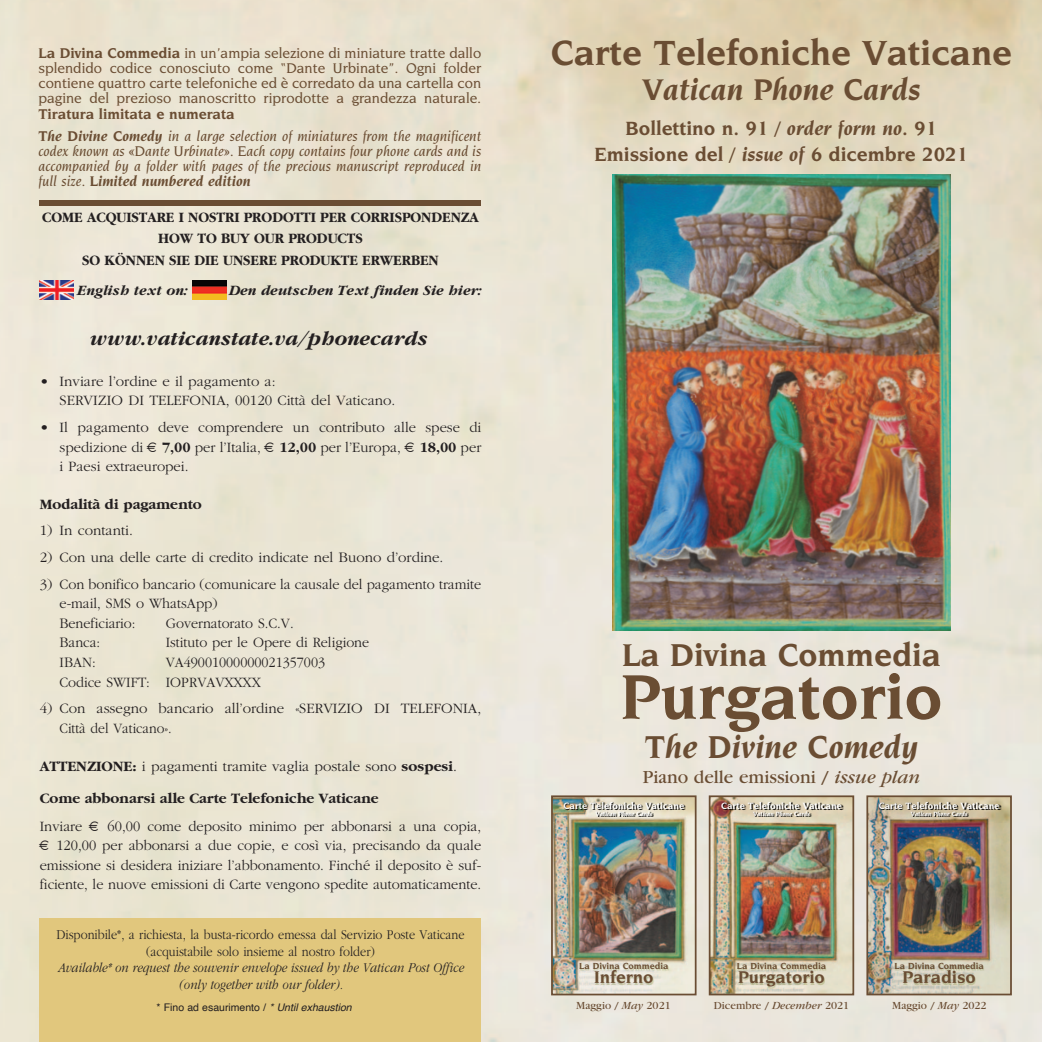
<style>
.page{position:relative;width:1042px;height:1042px;background:#fff}
.page>*{position:absolute;margin:0;border:0;box-sizing:border-box;transform-origin:0 0}
.t1{font:700 66.5px "Novarese IT Cby BT";color:#6a4d33}
.t2{font:700 36.75px "Novarese IT Cby BT";color:#6a4d33}
.t3{font:700 33.25px "Novarese IT Cby BT";color:#6a4d33}
.t4{font:italic 700 33.25px "Novarese IT Cby BT";color:#6a4d33}
.t5{font:italic 700 31.5px "Novarese IT Cby BT";color:#6a4d33}
.t6{font:italic 700 21px "Garamond";color:#231f20}
.t7{font:700 20.12px "Novarese IT Cby BT";color:#6a4d33}
.t8{font:19.25px "Garamond";color:#6a4d33}
.t9{font:700 17.85px "Novarese IT Cby BT";color:#6a4d33}
.t10{font:300 14.88px/19.6px "Garamond";color:#231f20;text-align:justify}
.t11{font:500 14.88px/15px "Novarese IT Cby BT";color:#6a4d33;text-align:justify}
.t12{font:italic 500 14.88px/15px "Novarese IT Cby BT";color:#6a4d33;text-align:justify}
.t13{font:300 14.88px "Garamond";color:#231f20;scale:.95 1}
.t14{font:700 14.88px "Garamond";color:#231f20;scale:.95 1}
.t15{font:700 14.88px "Garamond";color:#231f20}
.t16{font:italic 700 14.88px "Garamond";color:#231f20}
.t17{font:300 14px/16.6px "Garamond";color:#231f20;text-align:center;scale:.88 1}
.t18{font:italic 300 14px "Garamond";color:#231f20;scale:.88 1}
.t19{font:11.38px "Garamond";color:#6a4d33}
.t20{font:10.5px "Helvetica";color:#231f20}
.t21{font:700 9.62px "Novarese IT Cby BT";color:#fff}
.t22{font:700 9.28px "Novarese IT Cby BT";color:#6a4d33}
.t23{font:italic 700 6.48px "Novarese IT Cby BT";color:#fff}
.s1{font-weight:700}
.s2{font-family:"Times";font-weight:700}
.s3{font-style:italic}
</style>
<div class="page">
<img style="left:0;top:0;width:1042px;height:1042px">
<img style="left:612px;top:174px;width:339px;height:456px">
<div style="left:40px;top:200px;width:441px;height:5px;background:#6a4d33"></div>
<div style="left:40px;top:918px;width:441px;height:124px;background:#e1c77d"></div>
<img style="left:39px;top:280px;width:35px;height:19px">
<img style="left:192px;top:280px;width:34px;height:19px">
<img style="left:554px;top:830px;width:139px;height:126px">
<div style="left:551px;top:795px;width:145px;height:200px;border:2px solid #6a4d33"></div>
<img style="left:552px;top:795px;width:147px;height:35px">
<img style="left:555px;top:805px;width:140px;height:35px">
<img style="left:545px;top:956px;width:474px;height:47px">
<img style="left:712px;top:830px;width:139px;height:162px">
<div style="left:709px;top:795px;width:145px;height:200px;border:2px solid #6a4d33"></div>
<img style="left:709px;top:795px;width:147px;height:35px">
<img style="left:713px;top:805px;width:140px;height:35px">
<img style="left:869px;top:830px;width:140px;height:162px">
<div style="left:866px;top:795px;width:146px;height:200px;border:2px solid #6a4d33"></div>
<img style="left:867px;top:795px;width:147px;height:35px">
<img style="left:870px;top:805px;width:140px;height:35px">
<p class="t11" style="left:39px;top:47px;width:444px"><span class="s1">La Divina Commedia</span> in un’ampia selezione di miniature tratte dallo splendido codice conosciuto come “Dante Urbinate”. Ogni folder contiene quattro carte telefoniche ed è corredato da una cartella con pagine del prezioso manoscritto riprodotte a grandezza naturale.<br><span class="s1">Tiratura limitata e numerata</span></p>
<p class="t12" style="left:39px;top:129px;width:444px"><span class="s1">The Divine Comedy</span> in a large selection of miniatures from the magnificent codex known as «Dante Urbinate». Each copy contains four phone cards and is accompanied by a folder with pages of the precious manuscript reproduced in full size. <span class="s1">Limited numbered edition</span></p>
<p class="t14" style="left:42px;top:211px;width:461px">COME ACQUISTARE I NOSTRI PRODOTTI PER CORRISPONDENZA</p>
<p class="t14" style="left:158px;top:233px;width:217px">HOW TO BUY OUR PRODUCTS</p>
<p class="t14" style="left:82px;top:254px;width:377px">SO KÖNNEN SIE DIE UNSERE PRODUKTE ERWERBEN</p>
<p class="t16" style="left:78px;top:284px;width:112px">English text on:</p>
<p class="t16" style="left:230px;top:284px;width:254px">Den deutschen Text finden Sie hier:</p>
<p class="t6" style="left:92px;top:331px;width:339px">www.vaticanstate.va/phonecards</p>
<p class="t10" style="left:40px;top:372px;width:237px">• Inviare l’ordine e il pagamento a:</p>
<p class="t10" style="left:60px;top:392px;width:337px">SERVIZIO DI TELEFONIA, 00120 Città del Vaticano.</p>
<p class="t10" style="left:60px;top:419px;width:423px;text-indent:-20px">• Il pagamento deve comprendere un contributo alle spese di spedizione di <span class="s2">€</span> <span class="s1">7,00</span> per l’Italia, <span class="s2">€</span> <span class="s1">12,00</span> per l’Europa, <span class="s2">€</span> <span class="s1">18,00</span> per i Paesi extraeuropei.</p>
<p class="t15" style="left:40px;top:498px;width:164px">Modalità di pagamento</p>
<p class="t10" style="left:40px;top:522px;width:95px">1) In contanti.</p>
<p class="t10" style="left:40px;top:548px;width:405px">2) Con una delle carte di credito indicate nel Buono d’ordine.</p>
<p class="t10" style="left:60px;top:575px;width:423px;text-indent:-20px">3) Con bonifico bancario (comunicare la causale del pagamento tramite e-mail, SMS o WhatsApp)</p>
<p class="t13" style="left:60px;top:617px;width:82px">Beneficiario:</p>
<p class="t13" style="left:166px;top:617px;width:136px">Governatorato S.C.V.</p>
<p class="t13" style="left:60px;top:637px;width:44px">Banca:</p>
<p class="t13" style="left:166px;top:637px;width:216px">Istituto per le Opere di Religione</p>
<p class="t13" style="left:60px;top:656px;width:40px">IBAN:</p>
<p class="t13" style="left:166px;top:656px;width:169px">VA49001000000021357003</p>
<p class="t13" style="left:60px;top:676px;width:213px">Codice SWIFT: IOPRVAVXXXX</p>
<p class="t10" style="left:60px;top:700px;width:423px;text-indent:-20px">4) Con assegno bancario all’ordine «SERVIZIO DI TELEFONIA,<br>Città del Vaticano».</p>
<p class="t10" style="left:40px;top:758px;width:419px"><span class="s1">ATTENZIONE:</span> i pagamenti tramite vaglia postale sono <span class="s1">sospesi</span>.</p>
<p class="t15" style="left:40px;top:792px;width:340px">Come abbonarsi alle Carte Telefoniche Vaticane</p>
<p class="t10" style="left:40px;top:818px;width:443px">Inviare <span class="s2">€</span> 60,00 come deposito minimo per abbonarsi a una copia, <span class="s2">€</span> 120,00 per abbonarsi a due copie, e così via, precisando da quale emissione si desidera iniziare l’abbonamento. Finché il deposito è suf&shy;ficiente, le nuove emissioni di Carte vengono spedite automaticamente.</p>
<p class="t17" style="left:56px;top:927px;width:465px">Disponibile*, a richiesta, la busta-ricordo emessa dal Servizio Poste Vaticane (acquistabile solo insieme al nostro folder)</p>
<p class="t18" style="left:57px;top:962px;width:463px">Available* on request the souvenir envelope issued by the Vatican Post Office</p>
<p class="t18" style="left:178px;top:979px;width:188px">(only together with our folder).</p>
<p class="t20" style="left:156px;top:1003px;width:197px">* Fino ad esaurimento / <span class="s3">* Until exhaustion</span></p>
<p class="t2" style="left:551px;top:37px;width:463px">Carte Telefoniche Vaticane</p>
<p class="t5" style="left:642px;top:71px;width:280px">Vatican Phone Cards</p>
<p class="t7" style="left:625px;top:120px;width:313px">Bollettino n. 91 / <span class="s3">order form no. 91</span></p>
<p class="t7" style="left:594px;top:146px;width:375px">Emissione del / <span class="s3">issue of</span> 6 dicembre 2021</p>
<p class="t3" style="left:622px;top:641px;width:320px">La Divina Commedia</p>
<p class="t1" style="left:620px;top:669px;width:323px">Purgatorio</p>
<p class="t4" style="left:645px;top:727px;width:275px">The Divine Comedy</p>
<p class="t8" style="left:643px;top:770px;width:279px">Piano delle emissioni / <span class="s3">issue plan</span></p>
<p class="t21" style="left:563px;top:801px;width:122px">Carte Telefoniche Vaticane</p>
<p class="t23" style="left:595px;top:810px;width:58px">Vatican Phone Cards</p>
<p class="t21" style="left:721px;top:801px;width:122px">Carte Telefoniche Vaticane</p>
<p class="t23" style="left:753px;top:810px;width:58px">Vatican Phone Cards</p>
<p class="t21" style="left:879px;top:801px;width:122px">Carte Telefoniche Vaticane</p>
<p class="t23" style="left:911px;top:810px;width:58px">Vatican Phone Cards</p>
<p class="t22" style="left:579px;top:962px;width:91px">La Divina Commedia</p>
<p class="t9" style="left:594px;top:970px;width:61px">Inferno</p>
<p class="t22" style="left:737px;top:962px;width:91px">La Divina Commedia</p>
<p class="t9" style="left:738px;top:970px;width:88px">Purgatorio</p>
<p class="t22" style="left:894px;top:962px;width:91px">La Divina Commedia</p>
<p class="t9" style="left:902px;top:970px;width:75px">Paradiso</p>
<p class="t19" style="left:576px;top:1002px;width:96px">Maggio / <span class="s3">May</span> 2021</p>
<p class="t19" style="left:714px;top:1002px;width:137px">Dicembre / <span class="s3">December</span> 2021</p>
<p class="t19" style="left:892px;top:1002px;width:96px">Maggio / <span class="s3">May</span> 2022</p>
</div>
